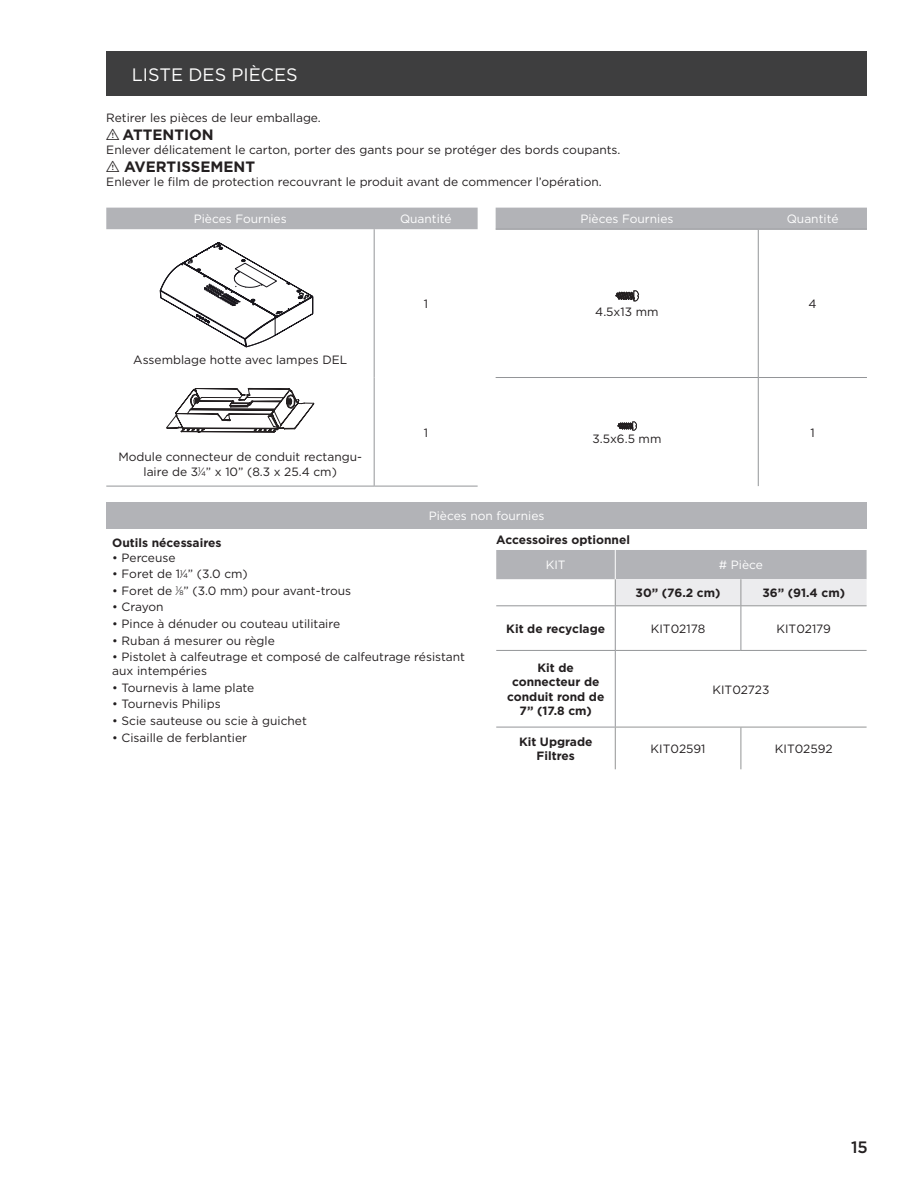
<style>
.page{position:relative;width:918px;height:1188px;background:#fff}
.page>*{position:absolute;margin:0;border:0;box-sizing:border-box;transform-origin:0 0}
.t1{font:18px "Gotham";color:#fff}
.t2{font:500 16.5px "Gotham";color:#231f20}
.t3{font:700 15px "Gotham";color:#231f20}
.Viñetas__temas{font:12px/14.4px "Gotham";color:#231f20;text-align:center}
.t4{font:700 12px/14.4px "Gotham";color:#231f20;text-align:center}
.t5{font:12px "Gotham";color:#fff}
.Foot_note{font:12px "Gotham";color:#231f20}
.s1{font-family:"tables";font-weight:400}
.s2{font-size:6.6px}
</style>
<div class="page">
<div style="left:106px;top:51px;width:761px;height:44px;background:#3e3e3f"></div>
<div style="left:106px;top:208px;width:761px;height:21px;background:#b2b3b7"></div>
<hr style="left:374px;top:229px;width:1px;height:149px;background:#939598">
<hr style="left:496px;top:229px;width:262px;height:1px;background:#939598">
<hr style="left:758px;top:229px;width:109px;height:1px;background:#939598">
<hr style="left:758px;top:230px;width:1px;height:147px;background:#939598">
<hr style="left:496px;top:377px;width:262px;height:1px;background:#939598">
<hr style="left:758px;top:377px;width:109px;height:1px;background:#939598">
<hr style="left:758px;top:378px;width:1px;height:108px;background:#939598">
<hr style="left:374px;top:378px;width:1px;height:108px;background:#939598">
<hr style="left:106px;top:486px;width:268px;height:1px;background:#939598">
<hr style="left:374px;top:486px;width:104px;height:1px;background:#939598">
<svg style="left:160px;top:242px;width:153px;height:105px"></svg>
<svg style="left:615px;top:290px;width:24px;height:11px"></svg>
<svg style="left:166px;top:388px;width:148px;height:45px"></svg>
<svg style="left:617px;top:421px;width:20px;height:10px"></svg>
<div style="left:106px;top:502px;width:761px;height:26px;background:#b2b3b7"></div>
<hr style="left:741px;top:727px;width:1px;height:42px;background:#939595">
<hr style="left:615px;top:606px;width:1px;height:44px;background:#939598">
<hr style="left:496px;top:650px;width:119px;height:1px;background:#939598">
<hr style="left:615px;top:650px;width:126px;height:1px;background:#939598">
<hr style="left:615px;top:651px;width:1px;height:76px;background:#939598">
<hr style="left:741px;top:650px;width:126px;height:1px;background:#939598">
<hr style="left:496px;top:727px;width:119px;height:1px;background:#939598">
<svg style="left:496px;top:550px;width:371px;height:56px;background:#cfd0d2"></svg>
<hr style="left:741px;top:606px;width:1px;height:44px;background:#939598">
<hr style="left:615px;top:727px;width:1px;height:42px;background:#939595">
<hr style="left:615px;top:727px;width:126px;height:1px;background:#939595">
<hr style="left:741px;top:727px;width:126px;height:1px;background:#939595">
<p class="t1" style="left:132px;top:63px;width:167px">LISTE DES PIÈCES</p>
<p class="Viñetas__temas" style="left:106px;top:110px;width:216px">Retirer les pièces de leur emballage.</p>
<p class="t3" style="left:106px;top:124px;width:109px"><span class="s1">I</span> ATTENTION</p>
<p class="Viñetas__temas" style="left:106px;top:142px;width:516px">Enlever délicatement le carton, porter des gants pour se protéger des bords coupants.</p>
<p class="t3" style="left:106px;top:157px;width:150px"><span class="s1">I</span> AVERTISSEMENT</p>
<p class="Viñetas__temas" style="left:106px;top:175px;width:497px">Enlever le film de protection recouvrant le produit avant de commencer l’opération.</p>
<p class="t5" style="left:194px;top:211px;width:94px">Pièces Fournies</p>
<p class="t5" style="left:400px;top:211px;width:53px">Quantité</p>
<p class="t5" style="left:580px;top:211px;width:94px">Pièces Fournies</p>
<p class="t5" style="left:787px;top:211px;width:53px">Quantité</p>
<p class="Viñetas__temas" style="left:133px;top:353px;width:215px">Assemblage hotte avec lampes DEL</p>
<p class="Viñetas__temas" style="left:118px;top:450px;width:245px">Module connecteur de conduit rectangu&shy;laire de 3<sup>1</sup>⁄<span class="s2">4</span>” x 10” (8.3 x 25.4 cm)</p>
<p class="Viñetas__temas" style="left:424px;top:296px;width:6px">1</p>
<p class="Viñetas__temas" style="left:424px;top:425px;width:6px">1</p>
<p class="t5" style="left:429px;top:508px;width:117px">Pièces non fournies</p>
<p class="Foot_note" style="left:595px;top:304px;width:65px">4.5x13 mm</p>
<p class="Foot_note" style="left:592px;top:431px;width:70px">3.5x6.5 mm</p>
<p class="Viñetas__temas" style="left:809px;top:296px;width:10px">4</p>
<p class="Viñetas__temas" style="left:810px;top:425px;width:6px">1</p>
<p class="t4" style="left:112px;top:536px;width:111px">Outils nécessaires</p>
<p class="Viñetas__temas" style="left:112px;top:550px;width:65px">• Perceuse</p>
<p class="Viñetas__temas" style="left:112px;top:567px;width:137px">• Foret de 1<sup>1</sup>⁄<span class="s2">4</span>” (3.0 cm)</p>
<p class="Viñetas__temas" style="left:112px;top:583px;width:241px">• Foret de <sup>1</sup>⁄<span class="s2">8</span>” (3.0 mm) pour avant-trous</p>
<p class="Viñetas__temas" style="left:112px;top:600px;width:53px">• Crayon</p>
<p class="Viñetas__temas" style="left:112px;top:616px;width:229px">• Pince à dénuder ou couteau utilitaire</p>
<p class="Viñetas__temas" style="left:112px;top:633px;width:164px">• Ruban á mesurer ou règle</p>
<p class="Viñetas__temas" style="left:112px;top:649px;width:354px;text-align:left">• Pistolet à calfeutrage et composé de calfeutrage résistant aux intempéries</p>
<p class="Viñetas__temas" style="left:112px;top:680px;width:144px">• Tournevis à lame plate</p>
<p class="Viñetas__temas" style="left:112px;top:697px;width:110px">• Tournevis Philips</p>
<p class="Viñetas__temas" style="left:112px;top:713px;width:196px">• Scie sauteuse ou scie à guichet</p>
<p class="Viñetas__temas" style="left:112px;top:730px;width:136px">• Cisaille de ferblantier</p>
<p class="t4" style="left:496px;top:532px;width:135px">Accessoires optionnel</p>
<p class="t5" style="left:546px;top:557px;width:21px">KIT</p>
<p class="t5" style="left:719px;top:557px;width:46px"># Pièce</p>
<p class="t4" style="left:636px;top:586px;width:86px">30” (76.2 cm)</p>
<p class="t4" style="left:762px;top:586px;width:84px">36” (91.4 cm)</p>
<p class="t4" style="left:506px;top:621px;width:100px">Kit de recyclage</p>
<p class="Viñetas__temas" style="left:651px;top:621px;width:56px">KIT02178</p>
<p class="Viñetas__temas" style="left:776px;top:621px;width:56px">KIT02179</p>
<p class="t4" style="left:507px;top:660px;width:99px">Kit de connecteur de conduit rond de<br>7” (17.8 cm)</p>
<p class="Viñetas__temas" style="left:712px;top:682px;width:58px">KIT02723</p>
<p class="t4" style="left:519px;top:734px;width:75px">Kit Upgrade<br>Filtres</p>
<p class="Viñetas__temas" style="left:651px;top:741px;width:56px">KIT02591</p>
<p class="Viñetas__temas" style="left:775px;top:741px;width:59px">KIT02592</p>
<h2 class="t2" style="left:851px;top:1136px;width:18px">15</h2>
</div>
